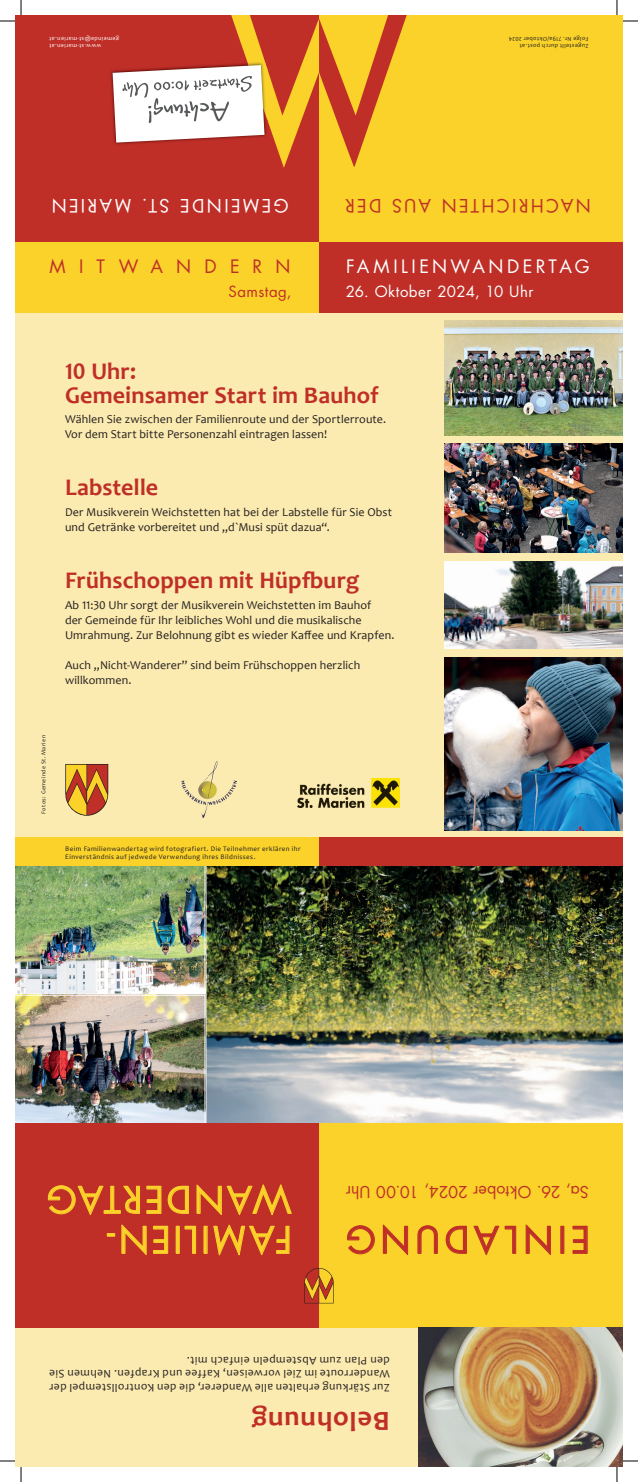
<style>
.page{position:relative;width:638px;height:1482px;background:#fff}
.page>*{position:absolute;margin:0;border:0;box-sizing:border-box;transform-origin:0 0}
.t1{font:36px/40px "Futura Std";letter-spacing:.075em;color:#fad22a}
.t2{font:36px "Futura Std";letter-spacing:.135em;color:#bf2f28}
.t3{font:700 28px "Candara";letter-spacing:.035em;color:#bf2f28}
.t4{font:700 24px/24px "Candara";letter-spacing:.005em;color:#bf2f28}
.t5{font:18px "Futura Std";letter-spacing:.14em;color:#bf2f28}
.t6{font:18px "Futura Std";letter-spacing:.14em;color:#fff}
.t7{font:18px "Futura Std";letter-spacing:.19em;color:#fff}
.t8{font:18px "Futura Std";letter-spacing:.73em;color:#bf2f28}
.t9{font:16px "Futura Std";letter-spacing:.01em;color:#bf2f28}
.t10{font:15px "Futura Std";letter-spacing:.03em;color:#fff}
.t11{font:15px "Futura Std";letter-spacing:.035em;color:#bf2f28}
.t12{font:12px/15px "Candara";letter-spacing:.01em;color:#231f20}
.t13{font:11.5px/13.8px "Candara";letter-spacing:.04em;color:#231f20;text-align:justify}
.t14{font:7px/8.4px "Candara";letter-spacing:.06em;color:#231f20}
.t15{font:6px/7.2px "Candara";letter-spacing:.065em;color:#231f20}
.t16{font:6px/7.2px "Candara";letter-spacing:.065em;color:#fff;text-align:right}
</style>
<div class="page">
<img style="left:205px;top:866px;width:417px;height:258px">
<img style="left:15px;top:866px;width:190px;height:258px">
<div style="left:15px;top:1124px;width:304px;height:204px;background:#bf2f28"></div>
<div style="left:15px;top:15px;width:304px;height:227px;background:#bf2f28"></div>
<div style="left:319px;top:242px;width:303px;height:71px;background:#bf2f28"></div>
<div style="left:319px;top:1124px;width:303px;height:204px;background:#fad22a"></div>
<div style="left:319px;top:15px;width:303px;height:227px;background:#fad22a"></div>
<div style="left:15px;top:242px;width:304px;height:71px;background:#fad22a"></div>
<svg style="left:304px;top:1268px;width:29px;height:35px"></svg>
<img style="left:418px;top:1328px;width:204px;height:139px">
<div style="left:15px;top:1328px;width:403px;height:139px;background:#fcebb0"></div>
<svg style="left:112px;top:15px;width:295px;height:153px"></svg>
<div style="left:15px;top:313px;width:607px;height:553px;background:#fcebb0"></div>
<div style="left:319px;top:837px;width:303px;height:29px;background:#bf2f28"></div>
<div style="left:15px;top:837px;width:304px;height:29px;background:#fad22a"></div>
<img style="left:444px;top:444px;width:178px;height:109px">
<img style="left:444px;top:561px;width:178px;height:88px">
<img style="left:444px;top:657px;width:178px;height:173px">
<svg style="left:297px;top:778px;width:103px;height:30px"></svg>
<img style="left:297px;top:778px;width:102px;height:29px">
<svg style="left:65px;top:764px;width:43px;height:52px;background:#c97f35"></svg>
<img style="left:444px;top:320px;width:178px;height:116px">
<img style="left:181px;top:761px;width:55px;height:57px">
<svg style="left:0;top:0;width:22px;height:22px"></svg>
<svg style="left:0;top:1460px;width:22px;height:22px"></svg>
<svg style="left:616px;top:0;width:21px;height:22px"></svg>
<svg style="left:616px;top:1460px;width:21px;height:22px"></svg>
<p class="t16" style="left:119px;top:50px;width:71px;rotate:-180deg">www.st-marien.at gemeinde@st-marien.at</p>
<p class="t15" style="left:588px;top:50px;width:81px;rotate:-180deg">Zugestellt durch post.at<br>Folge Nr. 719a/Oktober 2024</p>
<h3 class="t6" style="left:288px;top:217px;width:238px;rotate:-180deg">GEMEINDE ST. MARIEN</h3>
<h3 class="t8" style="left:50px;top:255px;width:242px">MITWANDERN</h3>
<h3 class="t5" style="left:590px;top:217px;width:247px;rotate:-180deg">NACHRICHTEN AUS DER</h3>
<h3 class="t7" style="left:346px;top:255px;width:245px">FAMILIENWANDERTAG</h3>
<p class="t11" style="left:228px;top:282px;width:64px">Samstag,</p>
<p class="t10" style="left:346px;top:282px;width:189px">26. Oktober 2024, 10 Uhr</p>
<h3 class="t4" style="left:65px;top:359px;width:315px">10 Uhr:<br>Gemeinsamer Start im Bauhof</h3>
<p class="t12" style="left:65px;top:412px;width:322px">Wählen Sie zwischen der Familienroute und der Sportlerroute.<br>Vor dem Start bitte Personenzahl eintragen lassen!</p>
<h3 class="t4" style="left:65px;top:475px;width:95px">Labstelle</h3>
<p class="t12" style="left:65px;top:504px;width:328px">Der Musikverein Weichstetten hat bei der Labstelle für Sie Obst und Getränke vorbereitet und „d`Musi spüt dazua“.</p>
<h3 class="t4" style="left:65px;top:568px;width:296px">Frühschoppen mit Hüpfburg</h3>
<p class="t12" style="left:65px;top:597px;width:331px">Ab 11:30 Uhr sorgt der Musikverein Weichstetten im Bauhof<br>der Gemeinde für Ihr leibliches Wohl und die musikalische<br>Umrahmung. Zur Belohnung gibt es wieder Kaffee und Krapfen.</p>
<p class="t12" style="left:65px;top:657px;width:297px">Auch „Nicht-Wanderer” sind beim Frühschoppen herzlich willkommen.</p>
<p class="t15" style="left:40px;top:814px;width:80px;rotate:-90deg">Fotos: Gemeinde St. Marien</p>
<p class="t14" style="left:65px;top:844px;width:236px">Beim Familienwandertag wird fotografiert. Die Teilnehmer erklären ihr<br>Einverständnis auf jedwede Verwendung ihres Bildnisses.</p>
<h1 class="t1" style="left:291px;top:1259px;width:246px;rotate:-180deg">FAMILIEN-<br>WANDERTAG</h1>
<h3 class="t9" style="left:588px;top:1202px;width:244px;rotate:-180deg">Sa, 26. Oktober 2024, 10.00 Uhr</h3>
<h1 class="t2" style="left:589px;top:1262px;width:245px;rotate:-180deg">EINLADUNG</h1>
<p class="t13" style="left:390px;top:1395px;width:342px;rotate:-180deg">Zur Stärkung erhalten alle Wanderer, die den Kontrollstempel der Wanderroute im Ziel vorweisen, Kaffee und Krapfen. Nehmen Sie den Plan zum Abstempeln einfach mit.</p>
<h2 class="t3" style="left:390px;top:1438px;width:140px;rotate:-180deg">Belohnung</h2>
</div>
